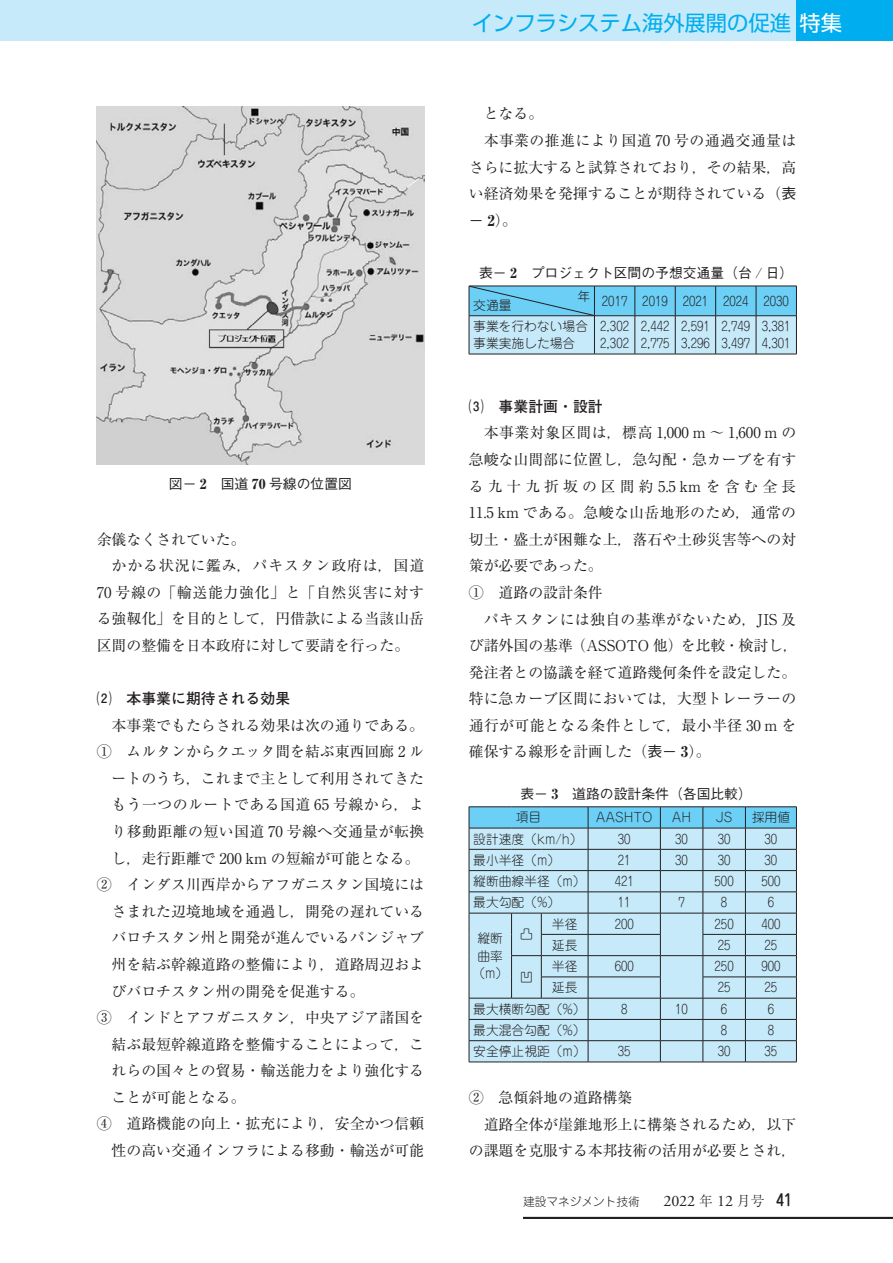
<style>
.page{position:relative;width:893px;height:1263px;background:#fff}
.page>*{position:absolute;margin:0;border:0;box-sizing:border-box;transform-origin:0 0}
.t1{font:21.3px "Shin Go Pr 6 N";color:#00aeef}
.本文_14Q{font:14.85px/26.5px "Ryumin Pr 6 N";color:#231f20;text-align:justify}
.小見出し__など{font:14.85px/26.5px "Ryumin Pr 6 N";color:#231f20;text-align:justify}
.中見出し__1___太ゴ_前アキ{font:700 14.85px "Futo Go B101 Pr 6 N";color:#231f20}
.キャプション{font:500 13.8px "Gothic BBB Pr 6 N";color:#231f20}
.表_12Q{font:300 12.75px/17px "Jun 101 Pro";color:#231f20}
.t2{font:300 11.7px "Jun 101 Pro";color:#231f20}
.s1{font-family:"Ryumin Pr 6 N";font-weight:800}
.s2{color:#fff}
.s3{font-family:"Gothic BBB Pr 6 N";font-weight:500}
.s4{font-weight:800}
.s5{font-family:"Adobe Garamond Pro";font-weight:400;font-size:15.9px}
.s6{font-family:"Ryumin Pr 6 N";font-size:13.8px}
.s7{font-family:"Jun 34 Pro";font-weight:500;font-size:15.9px}
</style>
<div class="page">
<div style="left:795px;top:0;width:98px;height:40px;background:#00aeef"></div>
<div style="left:0;top:0;width:795px;height:40px;background:#c6eafa"></div>
<hr style="left:469px;top:354px;width:125px;height:1px;background:#231f20">
<hr style="left:594px;top:354px;width:41px;height:1px;background:#231f20">
<hr style="left:635px;top:354px;width:40px;height:1px;background:#231f20">
<hr style="left:675px;top:354px;width:41px;height:1px;background:#231f20">
<hr style="left:716px;top:354px;width:40px;height:1px;background:#231f20">
<hr style="left:756px;top:354px;width:41px;height:1px;background:#231f20">
<svg style="left:469px;top:286px;width:328px;height:68px"></svg>
<svg style="left:469px;top:806px;width:328px;height:257px"></svg>
<hr style="left:541px;top:806px;width:47px;height:1px;background:#231f20">
<hr style="left:588px;top:806px;width:72px;height:1px;background:#231f20">
<hr style="left:660px;top:806px;width:43px;height:1px;background:#231f20">
<hr style="left:703px;top:806px;width:42px;height:1px;background:#231f20">
<hr style="left:745px;top:806px;width:52px;height:1px;background:#231f20">
<img style="left:97px;top:106px;width:327px;height:358px">
<hr style="left:523px;top:1217px;width:370px;height:2px;background:#231f20">
<p class="キャプション" style="left:169px;top:473px;width:185px">図－ <span class="s1">2</span>　国道 <span class="s1">70</span> 号線の位置図</p>
<p class="本文_14Q" style="left:97px;top:525px;width:150px">余儀なくされていた。</p>
<p class="本文_14Q" style="left:97px;top:552px;width:329px;text-indent:15px">かかる状況に鑑み，パキスタン政府は，国道70 号線の「輸送能力強化」と「自然災害に対する強靱化」を目的として，円借款による当該山岳区間の整備を日本政府に対して要請を行った。</p>
<p class="中見出し__1___太ゴ_前アキ" style="left:97px;top:687px;width:195px">⑵　本事業に期待される効果</p>
<p class="本文_14Q" style="left:112px;top:711px;width:314px">本事業でもたらされる効果は次の通りである。</p>
<p class="小見出し__など" style="left:112px;top:738px;width:314px;text-indent:-15px">①　ムルタンからクエッタ間を結ぶ東西回廊 2 ルートのうち，これまで主として利用されてきたもう一つのルートである国道 65 号線から，より移動距離の短い国道 70 号線へ交通量が転換し，走行距離で 200 km の短縮が可能となる。</p>
<p class="小見出し__など" style="left:112px;top:870px;width:314px;text-indent:-15px">②　インダス川西岸からアフガニスタン国境にはさまれた辺境地域を通過し，開発の遅れているバロチスタン州と開発が進んでいるパンジャブ州を結ぶ幹線道路の整備により，道路周辺およびバロチスタン州の開発を促進する。</p>
<p class="小見出し__など" style="left:112px;top:1003px;width:314px;text-indent:-15px">③　インドとアフガニスタン，中央アジア諸国を結ぶ最短幹線道路を整備することによって，これらの国々との貿易・輸送能力をより強化することが可能となる。</p>
<p class="小見出し__など" style="left:97px;top:1110px;width:329px;text-align:right">④　道路機能の向上・拡充により，安全かつ信頼性の高い交通インフラによる移動・輸送が可能</p>
<h1 class="t1" style="left:472px;top:6px;width:371px">インフラシステム海外展開の促進<span class="s2">特集</span></h1>
<p class="小見出し__など" style="left:484px;top:100px;width:61px">となる。</p>
<p class="本文_14Q" style="left:469px;top:126px;width:329px;text-indent:15px">本事業の推進により国道 70 号の通過交通量はさらに拡大すると試算されており，その結果，高い経済効果を発揮することが期待されている（<span class="s3">表－</span> <span class="s4">2</span>）。</p>
<p class="キャプション" style="left:479px;top:262px;width:316px">表－ <span class="s1">2</span>　プロジェクト区間の予想交通量（台 <span class="s1">/</span> 日）</p>
<p class="表_12Q" style="left:577px;top:287px;width:14px">年</p>
<p class="表_12Q" style="left:473px;top:295px;width:40px">交通量</p>
<p class="表_12Q" style="left:602px;top:291px;width:27px">2017</p>
<p class="表_12Q" style="left:642px;top:291px;width:27px">2019</p>
<p class="表_12Q" style="left:683px;top:291px;width:27px">2021</p>
<p class="表_12Q" style="left:723px;top:291px;width:27px">2024</p>
<p class="表_12Q" style="left:763px;top:291px;width:27px">2030</p>
<p class="表_12Q" style="left:473px;top:316px;width:116px">事業を行わない場合</p>
<p class="表_12Q" style="left:473px;top:333px;width:104px">事業実施した場合</p>
<p class="表_12Q" style="left:600px;top:316px;width:30px">2,302</p>
<p class="表_12Q" style="left:600px;top:333px;width:30px">2,302</p>
<p class="表_12Q" style="left:641px;top:316px;width:30px">2,442</p>
<p class="表_12Q" style="left:641px;top:333px;width:30px">2,775</p>
<p class="表_12Q" style="left:681px;top:316px;width:30px">2,591</p>
<p class="表_12Q" style="left:681px;top:333px;width:30px">3,296</p>
<p class="表_12Q" style="left:721px;top:316px;width:30px">2,749</p>
<p class="表_12Q" style="left:721px;top:333px;width:30px">3,497</p>
<p class="表_12Q" style="left:762px;top:316px;width:30px">3,381</p>
<p class="表_12Q" style="left:762px;top:333px;width:30px">4,301</p>
<p class="中見出し__1___太ゴ_前アキ" style="left:469px;top:394px;width:135px">⑶　事業計画・設計</p>
<p class="本文_14Q" style="left:469px;top:419px;width:329px;text-indent:15px">本事業対象区間は，標高 1,000 m ～ 1,600 m の急峻な山間部に位置し，急勾配・急カーブを有する九十九折坂の区間約5.5 kmを含む全長11.5 km である。急峻な山岳地形のため，通常の切土・盛土が困難な上，落石や土砂災害等への対策が必要であった。</p>
<p class="小見出し__など" style="left:469px;top:578px;width:135px">①　道路の設計条件</p>
<p class="本文_14Q" style="left:469px;top:605px;width:331px;text-align:left;text-indent:15px">パキスタンには独自の基準がないため，JIS 及び諸外国の基準（ASSOTO 他）を比較・検討し，発注者との協議を経て道路幾何条件を設定した。特に急カーブ区間においては，大型トレーラーの通行が可能となる条件として，最小半径 30 m を確保する線形を計画した（<span class="s3">表－</span> <span class="s4">3</span>）。</p>
<p class="キャプション" style="left:520px;top:782px;width:233px">表－ <span class="s1">3</span>　道路の設計条件（各国比較）</p>
<p class="表_12Q" style="left:516px;top:807px;width:27px">項目</p>
<p class="表_12Q" style="left:596px;top:807px;width:58px">AASHTO</p>
<p class="表_12Q" style="left:672px;top:807px;width:21px">AH</p>
<p class="表_12Q" style="left:716px;top:807px;width:18px">JS</p>
<p class="表_12Q" style="left:752px;top:807px;width:40px">採用値</p>
<p class="表_12Q" style="left:473px;top:829px;width:111px">設計速度（km/h）</p>
<p class="表_12Q" style="left:618px;top:829px;width:14px">30</p>
<p class="表_12Q" style="left:675px;top:829px;width:14px">30</p>
<p class="表_12Q" style="left:718px;top:829px;width:14px">30</p>
<p class="表_12Q" style="left:765px;top:829px;width:14px">30</p>
<p class="表_12Q" style="left:473px;top:850px;width:88px">最小半径（m）</p>
<p class="表_12Q" style="left:618px;top:850px;width:14px">21</p>
<p class="表_12Q" style="left:675px;top:850px;width:14px">30</p>
<p class="表_12Q" style="left:718px;top:850px;width:14px">30</p>
<p class="表_12Q" style="left:765px;top:850px;width:14px">30</p>
<p class="表_12Q" style="left:473px;top:871px;width:114px">縦断曲線半径（m）</p>
<p class="表_12Q" style="left:615px;top:871px;width:21px">421</p>
<p class="表_12Q" style="left:715px;top:871px;width:21px">500</p>
<p class="表_12Q" style="left:761px;top:871px;width:21px">500</p>
<p class="表_12Q" style="left:473px;top:892px;width:88px">最大勾配（%）</p>
<p class="表_12Q" style="left:618px;top:892px;width:14px">11</p>
<p class="表_12Q" style="left:678px;top:892px;width:8px">7</p>
<p class="表_12Q" style="left:721px;top:892px;width:8px">8</p>
<p class="表_12Q" style="left:768px;top:892px;width:8px">6</p>
<p class="表_12Q" style="left:477px;top:929px;width:27px">縦断曲率</p>
<p class="表_12Q" style="left:472px;top:963px;width:37px">（m）</p>
<p class="表_12Q" style="left:552px;top:914px;width:27px">半径</p>
<p class="表_12Q" style="left:615px;top:914px;width:21px">200</p>
<p class="表_12Q" style="left:715px;top:914px;width:21px">250</p>
<p class="表_12Q" style="left:761px;top:914px;width:21px">400</p>
<p class="表_12Q" style="left:552px;top:935px;width:27px">延長</p>
<p class="表_12Q" style="left:718px;top:935px;width:14px">25</p>
<p class="表_12Q" style="left:765px;top:935px;width:14px">25</p>
<p class="表_12Q" style="left:520px;top:924px;width:14px">凸</p>
<p class="表_12Q" style="left:552px;top:956px;width:27px">半径</p>
<p class="表_12Q" style="left:615px;top:956px;width:21px">600</p>
<p class="表_12Q" style="left:715px;top:956px;width:21px">250</p>
<p class="表_12Q" style="left:761px;top:956px;width:21px">900</p>
<p class="表_12Q" style="left:552px;top:978px;width:27px">延長</p>
<p class="表_12Q" style="left:718px;top:978px;width:14px">25</p>
<p class="表_12Q" style="left:765px;top:978px;width:14px">25</p>
<p class="表_12Q" style="left:473px;top:999px;width:114px">最大横断勾配（%）</p>
<p class="表_12Q" style="left:621px;top:999px;width:8px">8</p>
<p class="表_12Q" style="left:675px;top:999px;width:14px">10</p>
<p class="表_12Q" style="left:721px;top:999px;width:8px">6</p>
<p class="表_12Q" style="left:768px;top:999px;width:8px">6</p>
<p class="表_12Q" style="left:473px;top:1020px;width:114px">最大混合勾配（%）</p>
<p class="表_12Q" style="left:721px;top:1020px;width:8px">8</p>
<p class="表_12Q" style="left:768px;top:1020px;width:8px">8</p>
<p class="表_12Q" style="left:473px;top:1041px;width:114px">安全停止視距（m）</p>
<p class="表_12Q" style="left:618px;top:1041px;width:14px">35</p>
<p class="表_12Q" style="left:718px;top:1041px;width:14px">30</p>
<p class="表_12Q" style="left:765px;top:1041px;width:14px">35</p>
<p class="表_12Q" style="left:520px;top:967px;width:14px">凹</p>
<p class="小見出し__など" style="left:469px;top:1083px;width:165px">②　急傾斜地の道路構築</p>
<p class="本文_14Q" style="left:469px;top:1110px;width:329px;text-align:right">道路全体が崖錐地形上に構築されるため，以下の課題を克服する本邦技術の活用が必要とされ，</p>
<p class="t2" style="left:523px;top:1192px;width:270px">建設マネジメント技術　　<span class="s5">2022</span> <span class="s6">年</span> <span class="s5">12</span> <span class="s6">月号</span> <span class="s7">41</span></p>
</div>
